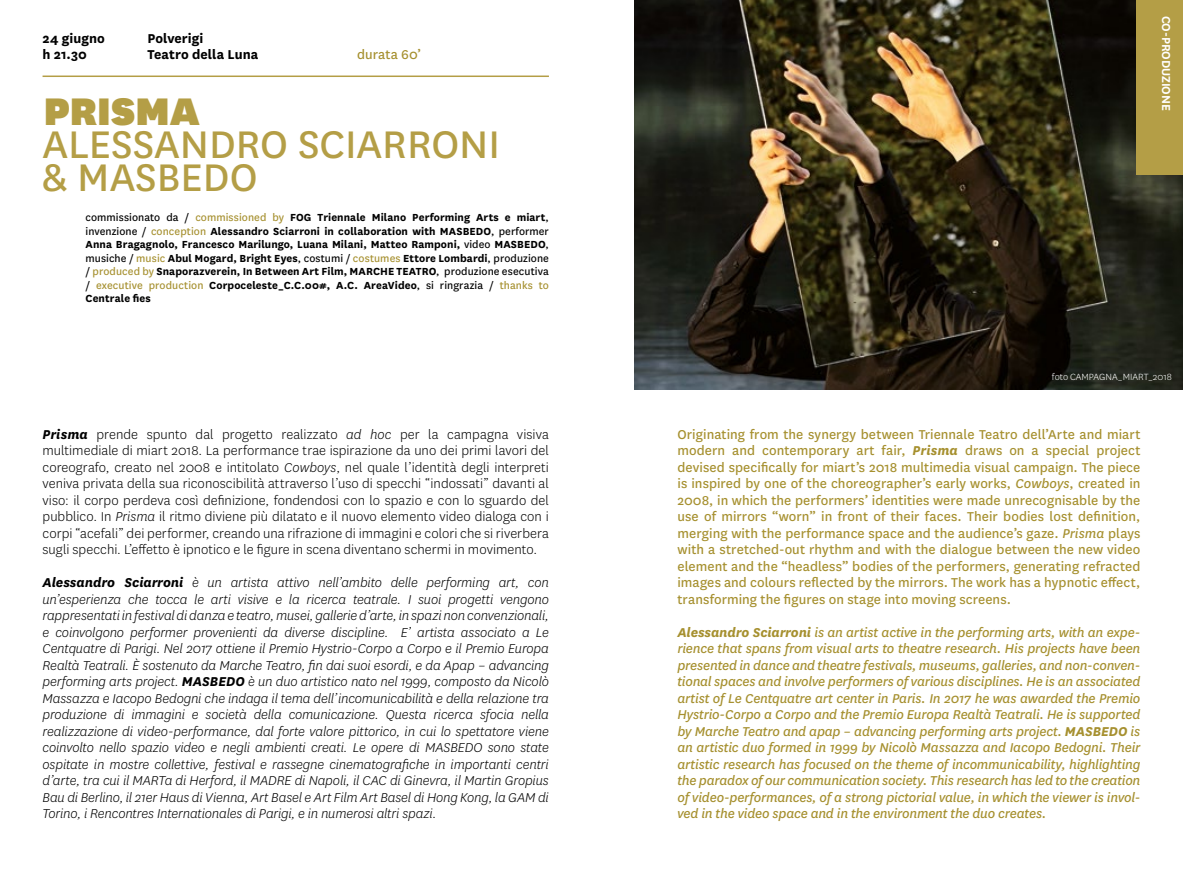
<style>
.page{position:relative;width:1183px;height:876px;background:#fff}
.page>*{position:absolute;margin:0;border:0;box-sizing:border-box;transform-origin:0 0}
.t1{font:45px/33px "National";color:#b49e46}
.t2{font:900 45px "National";color:#b49e46}
.t3{font:italic 300 15px/16.5px "National";letter-spacing:-.01em;color:#000;text-align:justify}
.t4{font:italic 15px/16.5px "National";letter-spacing:-.015em;color:#a6902f;text-align:justify}
.t5{font:15px/16.5px "National";letter-spacing:.005em;color:#a6902f;text-align:justify}
.t6{font:300 15px/16.5px "National";letter-spacing:.005em;color:#000;text-align:justify}
.t7{font:700 15px/16.5px "National";letter-spacing:.005em;color:#000}
.t8{font:600 13.5px "National";letter-spacing:-.005em;color:#fff}
.t9{font:700 12px/13.5px "National";letter-spacing:.005em;color:#000;text-align:justify}
.t10{font:300 10.5px "National";color:#fff}
.s1{font-weight:400}
.s2{font-weight:400;color:#a6902f}
.s3{font-weight:700;font-style:italic}
.s4{font-style:italic}
.s5{font-weight:700}
</style>
<div class="page">
<img style="left:634px;top:0;width:548px;height:389px">
<hr style="left:43px;top:76px;width:506px;height:1px;background:#b49e46">
<div style="left:1135px;top:0;width:47px;height:174px;background:#b49e46"></div>
<p class="t7" style="left:43px;top:29px;width:64px">24 giugno h 21.30</p>
<p class="t7" style="left:147px;top:29px;width:112px">Polverigi<br>Teatro della Luna</p>
<p class="t5" style="left:357px;top:45px;width:65px">durata 60’</p>
<h1 class="t2" style="left:44px;top:80px;width:157px">PRISMA</h1>
<h1 class="t1" style="left:42px;top:125px;width:459px">ALESSANDRO SCIARRONI &amp; MASBEDO</h1>
<p class="t9" style="left:85px;top:210px;width:465px"><span class="s1">commissionato da /</span> <span class="s2">commissioned by</span> FOG Triennale Milano Performing Arts e miart<span class="s1">, invenzione /</span> <span class="s2">conception</span> Alessandro Sciarroni in collaboration with MASBEDO<span class="s1">, performer </span>Anna Bragagnolo, Francesco Marilungo, Luana Milani, Matteo Ramponi, <span class="s1">video</span> MASBEDO<span class="s1">, musiche /</span> <span class="s2">music</span> Abul Mogard, Bright Eyes<span class="s1">, costumi /</span> <span class="s2">costumes</span> Ettore Lombardi<span class="s1">, produzione /</span> <span class="s2">produced by</span> Snaporazverein, In Between Art Film, MARCHE TEATRO<span class="s1">, produzione esecutiva /</span> <span class="s2">executive production</span> Corpoceleste_C.C.00#, A.C. AreaVideo<span class="s1">, si ringrazia /</span> <span class="s2">thanks to </span>Centrale fies</p>
<p class="t6" style="left:43px;top:425px;width:508px"><span class="s3">Prisma</span> prende spunto dal progetto realizzato <span class="s4">ad hoc</span> per la campagna visiva multimediale di miart 2018. La performance trae ispirazione da uno dei primi lavori del coreografo, creato nel 2008 e intitolato <span class="s4">Cowboys</span>, nel quale l’identità degli interpreti veniva privata della sua riconoscibilità attraverso l’uso di specchi “indossati” davanti al viso: il corpo perdeva così definizione, fondendosi con lo spazio e con lo sguardo del pubblico. In <span class="s4">Prisma</span> il ritmo diviene più dilatato e il nuovo elemento video dialoga con i corpi “acefali” dei performer, creando una rifrazione di immagini e colori che si riverbera sugli specchi. L’effetto è ipnotico e le figure in scena diventano schermi in movimento.</p>
<p class="t3" style="left:42px;top:574px;width:508px"><span class="s5">Alessandro Sciarroni</span> è un artista attivo nell’ambito delle performing art, con un’esperienza che tocca le arti visive e la ricerca teatrale. I suoi progetti vengono rappresentati in festival di danza e teatro, musei, gallerie d’arte, in spazi non convenzionali, e coinvolgono performer provenienti da diverse discipline. E’ artista associato a Le Centquatre di Parigi. Nel 2017 ottiene il Premio Hystrio-Corpo a Corpo e il Premio Europa Realtà Teatrali. È sostenuto da Marche Teatro, fin dai suoi esordi, e da Apap – advancing performing arts project. <span class="s5">MASBEDO</span> è un duo artistico nato nel 1999, composto da Nicolò Massazza e Iacopo Bedogni che indaga il tema dell’incomunicabilità e della relazione tra produzione di immagini e società della comunicazione. Questa ricerca sfocia nella realizzazione di video-performance, dal forte valore pittorico, in cui lo spettatore viene coinvolto nello spazio video e negli ambienti creati. Le opere di MASBEDO sono state ospitate in mostre collettive, festival e rassegne cinematografiche in importanti centri d’arte, tra cui il MARTa di Herford, il MADRE di Napoli, il CAC di Ginevra, il Martin Gropius Bau di Berlino, il 21er Haus di Vienna, Art Basel e Art Film Art Basel di Hong Kong, la GAM di Torino, i Rencontres Internationales di Parigi, e in numerosi altri spazi.</p>
<p class="t8" style="left:1175px;top:16px;width:96px;rotate:90deg">CO-PRODUZIONE</p>
<p class="t10" style="left:1051px;top:370px;width:121px">foto CAMPAGNA_MIART_2018</p>
<p class="t5" style="left:677px;top:425px;width:464px">Originating from the synergy between Triennale Teatro dell’Arte and miart modern and contemporary art fair, <span class="s3">Prisma</span> draws on a special project devised specifically for miart’s 2018 multimedia visual campaign. The piece is inspired by one of the choreographer’s early works, <span class="s4">Cowboys</span>, created in 2008, in which the performers’ identities were made unrecognisable by the use of mirrors “worn” in front of their faces. Their bodies lost definition, merging with the performance space and the audience’s gaze. <span class="s4">Prisma</span> plays with a stretched-out rhythm and with the dialogue between the new video element and the “headless” bodies of the performers, generating refracted images and colours reflected by the mirrors. The work has a hypnotic effect, transforming the figures on stage into moving screens.</p>
<p class="t4" style="left:677px;top:623px;width:464px"><span class="s5">Alessandro Sciarroni</span> is an artist active in the performing arts, with an expe&shy;rience that spans from visual arts to theatre research. His projects have been presented in dance and theatre festivals, museums, galleries, and non-conven&shy;tional spaces and involve performers of various disciplines. He is an associated artist of Le Centquatre art center in Paris. In 2017 he was awarded the Premio Hystrio-Corpo a Corpo and the Premio Europa Realtà Teatrali. He is supported by Marche Teatro and apap – advancing performing arts project. <span class="s5">MASBEDO</span> is an artistic duo formed in 1999 by Nicolò Massazza and Iacopo Bedogni. Their artistic research has focused on the theme of incommunicability, highlighting the paradox of our communication society. This research has led to the creation of video-performances, of a strong pictorial value, in which the viewer is invol&shy;ved in the video space and in the environment the duo creates.</p>
</div>
